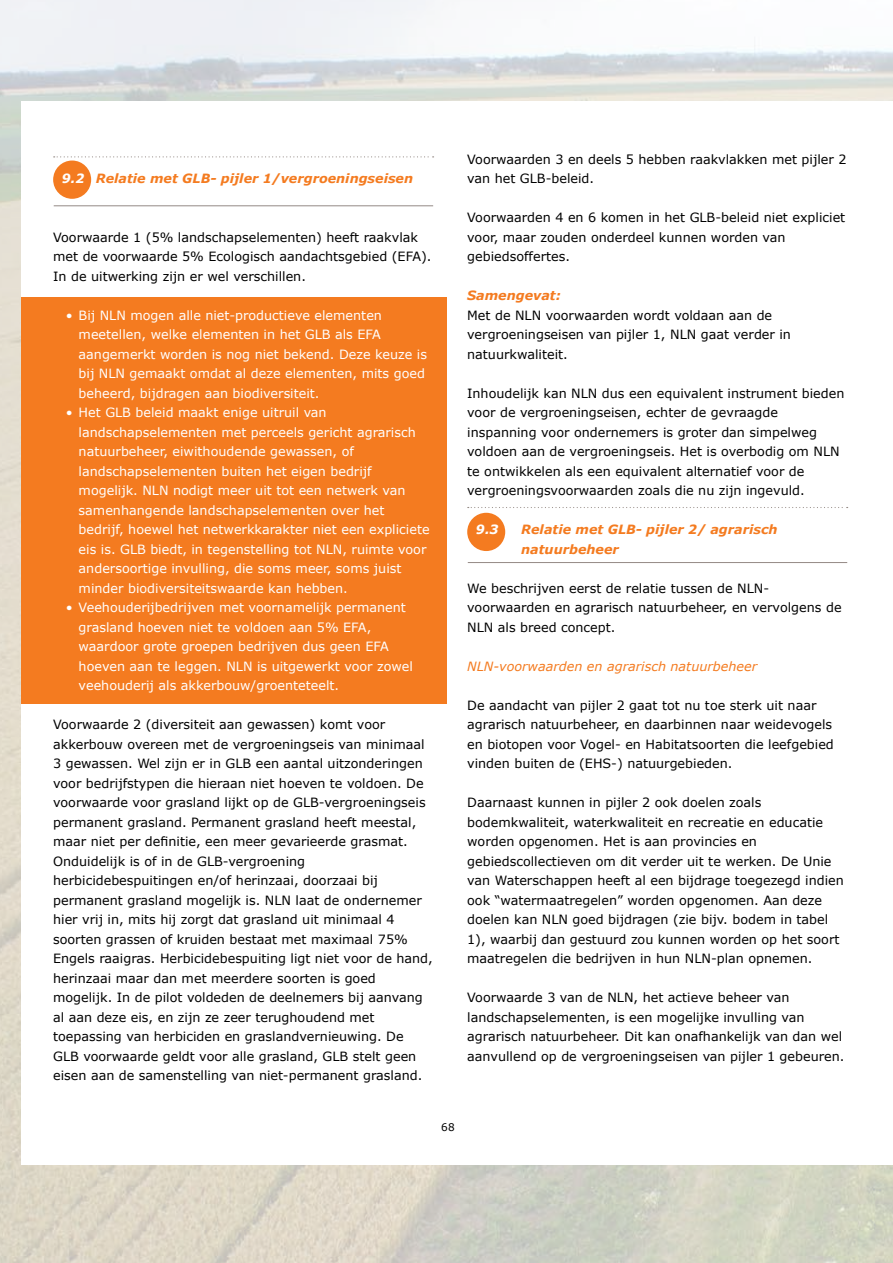
<style>
.page{position:relative;width:893px;height:1263px;background:#fff}
.page>*{position:absolute;margin:0;border:0;box-sizing:border-box;transform-origin:0 0}
.t1{font:12.75px/19.5px "Verdana";color:#000}
.t2{font:12.75px/19.5px "Verdana";color:#fff}
.t3{font:italic 700 12.75px/19.5px "Verdana";color:#f47b20}
.t4{font:italic 12.75px "Verdana";color:#f47b20}
.t5{font:italic 700 12.75px "Verdana";color:#fff}
.t6{font:10.5px "Verdana";color:#000}
.s1{color:#fff}
</style>
<div class="page">
<img style="left:0;top:0;width:893px;height:1263px">
<div style="left:21px;top:101px;width:872px;height:1063px;background:#fff"></div>
<div style="left:53px;top:161px;width:38px;height:38px;background:#f47b20;border-radius:50%"></div>
<div style="left:467px;top:513px;width:38px;height:38px;background:#f47b20;border-radius:50%"></div>
<div style="left:21px;top:297px;width:425px;height:407px;background:#f47b20"></div>
<svg style="left:54px;top:156px;width:380px;height:1px"></svg>
<hr style="left:54px;top:206px;width:379px;height:1px;background:#948a85">
<svg style="left:468px;top:507px;width:380px;height:1px"></svg>
<hr style="left:468px;top:562px;width:379px;height:1px;background:#948a85">
<p class="t3" style="left:62px;top:169px;width:353px"><span class="s1">9.2</span> Relatie met GLB- pijler 1/vergroeningseisen</p>
<p class="t1" style="left:53px;top:227px;width:380px">Voorwaarde 1 (5% landschapselementen) heeft raakvlak met de voorwaarde 5% Ecologisch aandachtsgebied (EFA).<br>In de uitwerking zijn er wel verschillen.</p>
<p class="t2" style="left:79px;top:305px;width:350px;text-indent:-13px">• Bij NLN mogen alle niet-productieve elementen meetellen, welke elementen in het GLB als EFA aangemerkt worden is nog niet bekend. Deze keuze is bij NLN gemaakt omdat al deze elementen, mits goed beheerd, bijdragen aan biodiversiteit.</p>
<p class="t2" style="left:79px;top:403px;width:352px;text-indent:-13px">• Het GLB beleid maakt enige uitruil van landschapselementen met perceels gericht agrarisch natuurbeheer, eiwithoudende gewassen, of landschapselementen buiten het eigen bedrijf mogelijk. NLN nodigt meer uit tot een netwerk van samenhangende landschapselementen over het bedrijf, hoewel het netwerkkarakter niet een expliciete eis is. GLB biedt, in tegenstelling tot NLN, ruimte voor andersoortige invulling, die soms meer, soms juist minder biodiversiteitswaarde kan hebben.</p>
<p class="t2" style="left:79px;top:598px;width:336px;text-indent:-13px">• Veehouderijbedrijven met voornamelijk permanent grasland hoeven niet te voldoen aan 5% EFA, waardoor grote groepen bedrijven dus geen EFA hoeven aan te leggen. NLN is uitgewerkt voor zowel veehouderij als akkerbouw/groenteteelt.</p>
<p class="t1" style="left:53px;top:715px;width:381px">Voorwaarde 2 (diversiteit aan gewassen) komt voor akkerbouw overeen met de vergroeningseis van minimaal 3 gewassen. Wel zijn er in GLB een aantal uitzonderingen voor bedrijfstypen die hieraan niet hoeven te voldoen. De voorwaarde voor grasland lijkt op de GLB-vergroeningseis permanent grasland. Permanent grasland heeft meestal, maar niet per definitie, een meer gevarieerde grasmat.<br>Onduidelijk is of in de GLB-vergroening herbicidebespuitingen en/of herinzaai, doorzaai bij permanent grasland mogelijk is. NLN laat de ondernemer hier vrij in, mits hij zorgt dat grasland uit minimaal 4 soorten grassen of kruiden bestaat met maximaal 75% Engels raaigras. Herbicidebespuiting ligt niet voor de hand, herinzaai maar dan met meerdere soorten is goed mogelijk. In de pilot voldeden de deelnemers bij aanvang al aan deze eis, en zijn ze zeer terughoudend met toepassing van herbiciden en graslandvernieuwing. De<br>GLB voorwaarde geldt voor alle grasland, GLB stelt geen eisen aan de samenstelling van niet-permanent grasland.</p>
<p class="t1" style="left:467px;top:149px;width:381px">Voorwaarden 3 en deels 5 hebben raakvlakken met pijler 2 van het GLB-beleid.</p>
<p class="t1" style="left:467px;top:208px;width:380px">Voorwaarden 4 en 6 komen in het GLB-beleid niet expliciet voor, maar zouden onderdeel kunnen worden van gebiedsoffertes.</p>
<p class="t3" style="left:467px;top:285px;width:95px">Samengevat:</p>
<p class="t1" style="left:467px;top:305px;width:325px">Met de NLN voorwaarden wordt voldaan aan de vergroeningseisen van pijler 1, NLN gaat verder in natuurkwaliteit.</p>
<p class="t1" style="left:467px;top:383px;width:379px">Inhoudelijk kan NLN dus een equivalent instrument bieden voor de vergroeningseisen, echter de gevraagde inspanning voor ondernemers is groter dan simpelweg voldoen aan de vergroeningseis. Het is overbodig om NLN te ontwikkelen als een equivalent alternatief voor de vergroeningsvoorwaarden zoals die nu zijn ingevuld.</p>
<p class="t5" style="left:476px;top:520px;width:24px">9.3</p>
<p class="t3" style="left:521px;top:519px;width:258px">Relatie met GLB- pijler 2/ agrarisch natuurbeheer</p>
<p class="t1" style="left:467px;top:578px;width:376px">We beschrijven eerst de relatie tussen de NLN&shy;voorwaarden en agrarisch natuurbeheer, en vervolgens de<br>NLN als breed concept.</p>
<p class="t4" style="left:467px;top:657px;width:291px">NLN-voorwaarden en agrarisch natuurbeheer</p>
<p class="t1" style="left:467px;top:695px;width:368px">De aandacht van pijler 2 gaat tot nu toe sterk uit naar agrarisch natuurbeheer, en daarbinnen naar weidevogels en biotopen voor Vogel- en Habitatsoorten die leefgebied vinden buiten de (EHS-) natuurgebieden.</p>
<p class="t1" style="left:467px;top:792px;width:378px">Daarnaast kunnen in pijler 2 ook doelen zoals bodemkwaliteit, waterkwaliteit en recreatie en educatie worden opgenomen. Het is aan provincies en gebiedscollectieven om dit verder uit te werken. De Unie van Waterschappen heeft al een bijdrage toegezegd indien ook “watermaatregelen” worden opgenomen. Aan deze doelen kan NLN goed bijdragen (zie bijv. bodem in tabel 1), waarbij dan gestuurd zou kunnen worden op het soort maatregelen die bedrijven in hun NLN-plan opnemen.</p>
<p class="t1" style="left:467px;top:987px;width:379px">Voorwaarde 3 van de NLN, het actieve beheer van landschapselementen, is een mogelijke invulling van agrarisch natuurbeheer. Dit kan onafhankelijk van dan wel aanvullend op de vergroeningseisen van pijler 1 gebeuren.</p>
<p class="t6" style="left:441px;top:1120px;width:15px">68</p>
</div>
